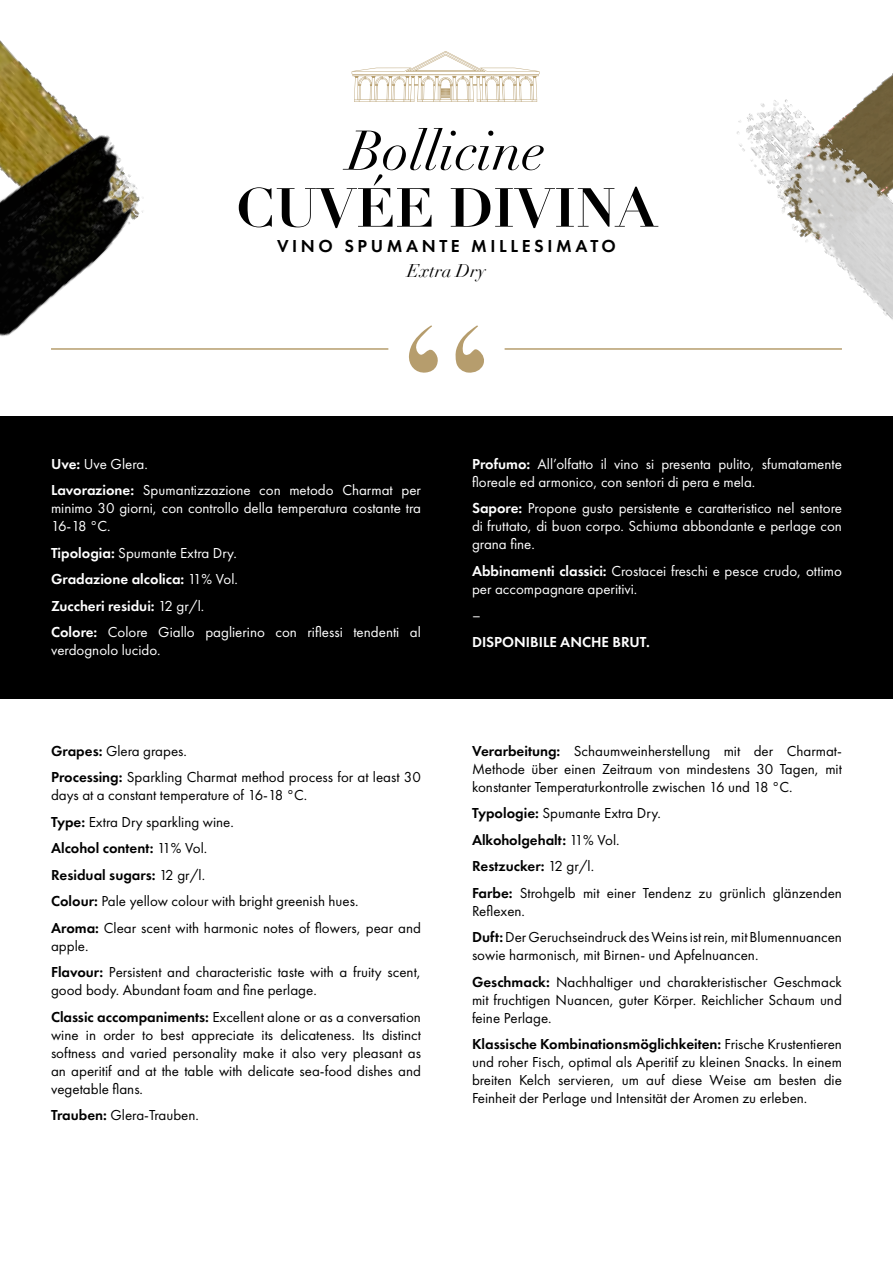
<style>
.page{position:relative;width:893px;height:1263px;background:#fff}
.page>*{position:absolute;margin:0;border:0;box-sizing:border-box;transform-origin:0 0}
.t1{font:italic 54.75px "Didot";color:#000}
.t2{font:700 54px "Didot";color:#000}
.t3{font:600 18px "Futura PT";letter-spacing:.2em;color:#000}
.t4{font:italic 18px "Didot";color:#000}
.t5{font:15px/26.5px "Futura PT";color:#000}
.t6{font:15px/18px "Futura PT";color:#fff}
.t7{font:600 15px "Futura PT";color:#fff}
.s1{font-weight:600}
</style>
<div class="page">
<img style="left:0;top:40px;width:58px;height:61px">
<img style="left:0;top:101px;width:144px;height:235px">
<img style="left:737px;top:78px;width:156px;height:242px">
<div style="left:0;top:416px;width:893px;height:282px;background:#000"></div>
<svg style="left:352px;top:51px;width:187px;height:51px"></svg>
<svg style="left:455px;top:325px;width:29px;height:48px"></svg>
<svg style="left:408px;top:325px;width:30px;height:48px"></svg>
<hr style="left:51px;top:348px;width:337px;height:2px;background:#b69d6d">
<hr style="left:505px;top:348px;width:337px;height:2px;background:#b69d6d">
<h1 class="t1" style="left:347px;top:118px;width:199px">Bollicine</h1>
<h2 class="t2" style="left:236px;top:174px;width:422px">CUVÉE DIVINA</h2>
<p class="t3" style="left:277px;top:234px;width:340px">VINO SPUMANTE MILLESIMATO</p>
<p class="t4" style="left:407px;top:260px;width:80px">Extra Dry</p>
<p class="t6" style="left:51px;top:450px;width:371px;line-height:26.5px"><span class="s1">Uve:</span> Uve Glera.<br><span class="s1">Lavorazione:</span> Spumantizzazione con metodo Charmat per</p>
<p class="t6" style="left:51px;top:499px;width:371px">minimo 30 giorni, con controllo della temperatura costante tra<br>16-18 °C.</p>
<p class="t6" style="left:51px;top:539px;width:371px;line-height:26.5px"><span class="s1">Tipologia:</span> Spumante Extra Dry.<br><span class="s1">Gradazione alcolica:</span> 11% Vol.<br><span class="s1">Zuccheri residui:</span> 12 gr/l.<br><span class="s1">Colore:</span> Colore Giallo paglierino con riflessi tendenti al</p>
<p class="t6" style="left:51px;top:641px;width:111px">verdognolo lucido.</p>
<p class="t5" style="left:51px;top:737px;width:371px"><span class="s1">Grapes:</span> Glera grapes.<br><span class="s1">Processing:</span> Sparkling Charmat method process for at least 30</p>
<p class="t5" style="left:51px;top:782px;width:371px">days at a constant temperature of 16-18 °C.<br><span class="s1">Type:</span> Extra Dry sparkling wine.<br><span class="s1">Alcohol content:</span> 11% Vol.<br><span class="s1">Residual sugars:</span> 12 gr/l.<br><span class="s1">Colour:</span> Pale yellow colour with bright greenish hues.<br><span class="s1">Aroma:</span> Clear scent with harmonic notes of flowers, pear and</p>
<p class="t5" style="left:51px;top:932px;width:371px">apple.<br><span class="s1">Flavour:</span> Persistent and characteristic taste with a fruity scent,</p>
<p class="t5" style="left:51px;top:977px;width:371px">good body. Abundant foam and fine perlage.<br><span class="s1">Classic accompaniments:</span> Excellent alone or as a conversation</p>
<p class="t5" style="left:51px;top:1026px;width:371px;line-height:18px;text-align:justify">wine in order to best appreciate its delicateness. Its distinct softness and varied personality make it also very pleasant as an aperitif and at the table with delicate sea-food dishes and vegetable flans.</p>
<p class="t5" style="left:51px;top:1102px;width:149px"><span class="s1">Trauben:</span> Glera-Trauben.</p>
<p class="t6" style="left:472px;top:455px;width:371px"><span class="s1">Profumo:</span> All’olfatto il vino si presenta pulito, sfumatamente floreale ed armonico, con sentori di pera e mela.</p>
<p class="t6" style="left:472px;top:499px;width:371px;text-align:justify"><span class="s1">Sapore:</span> Propone gusto persistente e caratteristico nel sentore di fruttato, di buon corpo. Schiuma abbondante e perlage con grana fine.</p>
<p class="t6" style="left:472px;top:562px;width:371px"><span class="s1">Abbinamenti classici:</span> Crostacei freschi e pesce crudo, ottimo per accompagnare aperitivi.</p>
<p class="t6" style="left:472px;top:606px;width:10px">–</p>
<p class="t7" style="left:472px;top:632px;width:180px">DISPONIBILE ANCHE BRUT.</p>
<p class="t5" style="left:472px;top:742px;width:371px;line-height:18px;text-align:justify"><span class="s1">Verarbeitung:</span> Schaumweinherstellung mit der Charmat-Methode über einen Zeitraum von mindestens 30 Tagen, mit konstanter Temperaturkontrolle zwischen 16 und 18 °C.</p>
<p class="t5" style="left:472px;top:800px;width:371px"><span class="s1">Typologie:</span> Spumante Extra Dry.<br><span class="s1">Alkoholgehalt:</span> 11% Vol.<br><span class="s1">Restzucker:</span> 12 gr/l.<br><span class="s1">Farbe:</span> Strohgelb mit einer Tendenz zu grünlich glänzenden</p>
<p class="t5" style="left:472px;top:897px;width:371px">Reflexen.<br><span class="s1">Duft:</span> Der Geruchseindruck des Weins ist rein, mit Blumennuancen</p>
<p class="t5" style="left:472px;top:942px;width:371px">sowie harmonisch, mit Birnen- und Apfelnuancen.<br><span class="s1">Geschmack:</span> Nachhaltiger und charakteristischer Geschmack</p>
<p class="t5" style="left:472px;top:991px;width:371px;line-height:18px">mit fruchtigen Nuancen, guter Körper. Reichlicher Schaum und feine Perlage.</p>
<p class="t5" style="left:472px;top:1035px;width:371px;line-height:18px;text-align:justify"><span class="s1">Klassische Kombinationsmöglichkeiten:</span> Frische Krustentieren und roher Fisch, optimal als Aperitif zu kleinen Snacks. In einem breiten Kelch servieren, um auf diese Weise am besten die Feinheit der Perlage und Intensität der Aromen zu erleben.</p>
</div>
